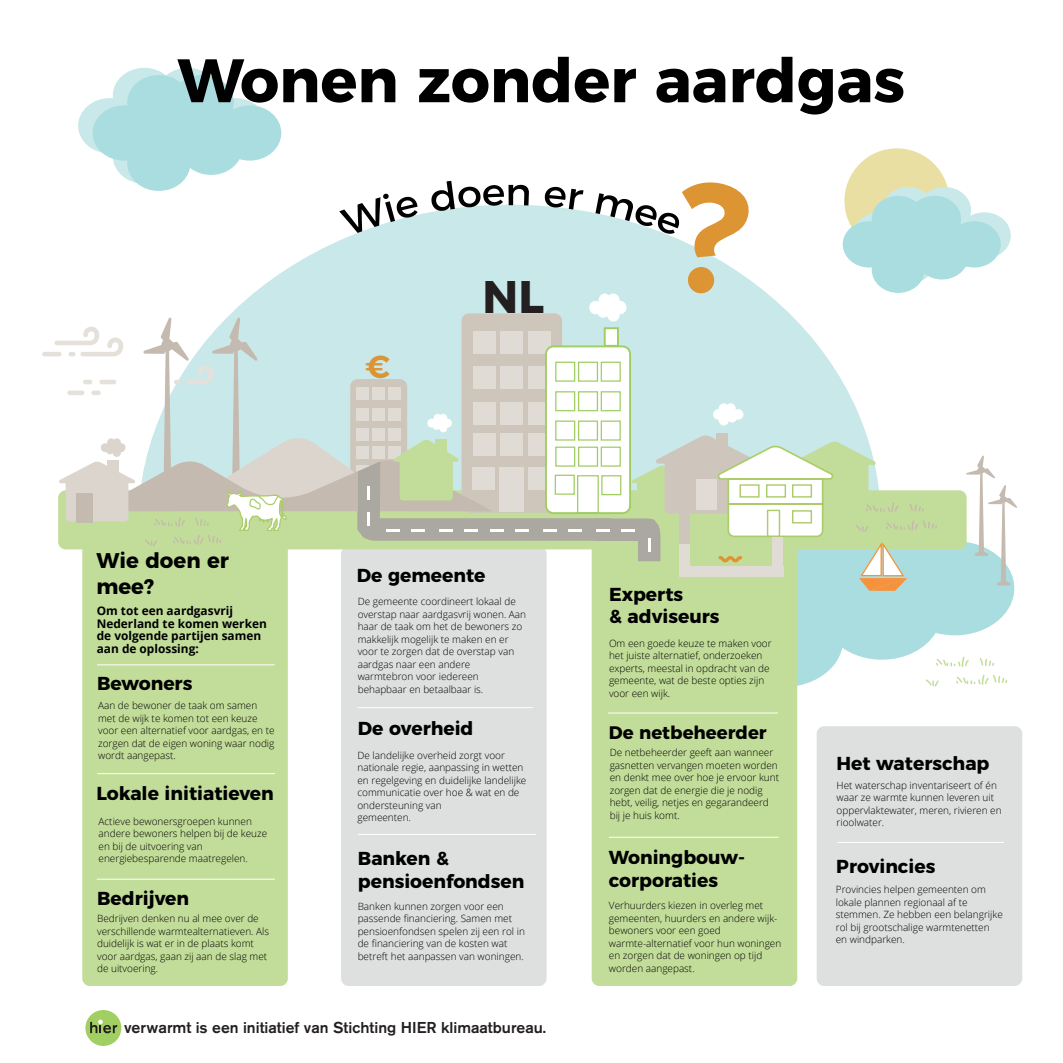
<style>
.page{position:relative;width:1063px;height:1063px;background:#fff}
.page>*{position:absolute;margin:0;border:0;box-sizing:border-box;transform-origin:0 0}
.t1{font:700 61.25px "Montserrat";color:#000001}
.t2{font:700 45.62px "Montserrat";color:#231f20}
.t3{font:600 31.88px "Montserrat";color:#dd9433}
.t4{font:700 21.25px/25.5px "Montserrat";color:#000001}
.t5{font:700 18.75px/22.5px "Montserrat";color:#000001}
.t6{font:700 18.12px "Montserrat";color:#000001}
.t7{font:500 15.62px "Akzidenz Grotesk BQ";color:#231f20}
.t8{font:700 11.88px/12.5px "Open Sans";color:#000001}
.t9{font:300 10px/12.5px "Open Sans";color:#000001}
.s1{font-size:15.88px}
</style>
<div class="page">
<div style="left:817px;top:726px;width:205px;height:260px;background:#dedfdf;border-radius:8px"></div>
<div style="left:341px;top:546px;width:206px;height:440px;background:#dedfdf;border-radius:8px"></div>
<div style="left:82px;top:535px;width:206px;height:451px;background:#c2dd99;border-radius:8px"></div>
<svg style="left:797px;top:591px;width:217px;height:96px;fill:#aadddf"></svg>
<hr style="left:42px;top:352px;width:20px;height:4px;background:#e5e1da;border-radius:2px">
<div style="left:592px;top:535px;width:205px;height:451px;background:#c2dd99;border-radius:8px"></div>
<div style="left:85px;top:1010px;width:36px;height:36px;background:#a2cf62;border-radius:50%"></div>
<svg style="left:90px;top:1020px;width:27px;height:13px"></svg>
<hr style="left:97px;top:773px;width:178px;height:1px;background:#fff">
<hr style="left:97px;top:879px;width:178px;height:1px;background:#fff">
<hr style="left:357px;top:707px;width:176px;height:1px;background:#fff">
<hr style="left:358px;top:834px;width:178px;height:1px;background:#fff">
<hr style="left:608px;top:713px;width:170px;height:1px;background:#fff">
<hr style="left:837px;top:842px;width:167px;height:1px;background:#fff">
<svg style="left:925px;top:679px;width:14px;height:8px"></svg>
<svg style="left:956px;top:674px;width:51px;height:11px"></svg>
<svg style="left:979px;top:658px;width:15px;height:8px"></svg>
<svg style="left:936px;top:657px;width:33px;height:10px"></svg>
<hr style="left:609px;top:837px;width:170px;height:1px;background:#fff">
<svg style="left:54px;top:68px;width:963px;height:523px"></svg>
<hr style="left:97px;top:665px;width:178px;height:1px;background:#fff">
<h1 class="t1" style="left:177px;top:30px;width:729px">Wonen zonder aardgas</h1>
<h3 class="t3" style="left:365px;top:341px;width:27px">€</h3>
<h2 class="t2" style="left:483px;top:260px;width:63px">NL</h2>
<h3 class="t4" style="left:96px;top:546px;width:134px">Wie doen er mee?</h3>
<p class="t8" style="left:97px;top:604px;width:172px">Om tot een aardgasvrij<br>Nederland te komen werken de volgende partijen samen aan de oplossing:</p>
<h3 class="t5" style="left:97px;top:670px;width:97px">Bewoners</h3>
<p class="t9" style="left:98px;top:699px;width:178px">Aan de bewoner de taak om samen met de wijk te komen tot een keuze voor een alternatief voor aardgas, en te zorgen dat de eigen woning waar nodig wordt aangepast.</p>
<h3 class="t5" style="left:96px;top:781px;width:179px">Lokale initiatieven</h3>
<p class="t9" style="left:99px;top:815px;width:170px">Actieve bewonersgroepen kunnen andere bewoners helpen bij de keuze en bij de uitvoering van energiebesparende maatregelen.</p>
<h3 class="t5" style="left:97px;top:885px;width:93px">Bedrijven</h3>
<p class="t9" style="left:97px;top:912px;width:174px">Bedrijven denken nu al mee over de verschillende warmtealternatieven. Als duidelijk is wat er in de plaats komt voor aardgas, gaan zij aan de slag met de uitvoering.</p>
<h3 class="t5" style="left:357px;top:563px;width:130px">De gemeente</h3>
<p class="t9" style="left:358px;top:595px;width:170px">De gemeente coordineert lokaal de overstap naar aardgasvrij wonen. Aan haar de taak om het de bewoners zo makkelijk mogelijk te maken en er voor te zorgen dat de overstap van aardgas naar een andere warmtebron voor iedereen behapbaar en betaalbaar is.</p>
<h3 class="t5" style="left:358px;top:715px;width:117px">De overheid</h3>
<p class="t9" style="left:357px;top:748px;width:170px">De landelijke overheid zorgt voor nationale regie, aanpassing in wetten en regelgeving en duidelijke landelijke communicatie over hoe &amp; wat en de ondersteuning van<br>gemeenten.</p>
<h3 class="t5" style="left:358px;top:846px;width:168px">Banken &amp; pensioenfondsen</h3>
<p class="t9" style="left:358px;top:899px;width:169px">Banken kunnen zorgen voor een passende financiering. Samen met pensioenfondsen spelen zij een rol in de financiering van de kosten wat betreft het aanpassen van woningen.</p>
<h3 class="t7" style="left:124px;top:1018px;width:423px"><span class="s1">verwarmt</span> is een initiatief van Stichting HIER klimaatbureau.</h3>
<h3 class="t5" style="left:609px;top:582px;width:112px">Experts<br>&amp; adviseurs</h3>
<p class="t9" style="left:609px;top:637px;width:164px">Om een goede keuze te maken voor het juiste alternatief, onderzoeken experts, meestal in opdracht van de gemeente, wat de beste opties zijn voor een wijk.</p>
<h3 class="t6" style="left:609px;top:718px;width:159px">De netbeheerder</h3>
<p class="t9" style="left:610px;top:746px;width:171px">De netbeheerder geeft aan wanneer gasnetten vervangen moeten worden en denkt mee over hoe je ervoor kunt zorgen dat de energie die je nodig hebt, veilig, netjes en gegarandeerd bij je huis komt.</p>
<h3 class="t5" style="left:609px;top:845px;width:138px">Woningbouw&shy;corporaties</h3>
<p class="t9" style="left:609px;top:899px;width:174px">Verhuurders kiezen in overleg met gemeenten, huurders en andere wijk&shy;bewoners voor een goed warmte-alternatief voor hun woningen en zorgen dat de woningen op tijd worden aangepast.</p>
<h3 class="t5" style="left:836px;top:750px;width:155px">Het waterschap</h3>
<p class="t9" style="left:837px;top:778px;width:167px">Het waterschap inventariseert of én waar ze warmte kunnen leveren uit oppervlaktewater, meren, rivieren en rioolwater.</p>
<h3 class="t5" style="left:836px;top:854px;width:101px">Provincies</h3>
<p class="t9" style="left:836px;top:883px;width:169px">Provincies helpen gemeenten om lokale plannen regionaal af te stemmen. Ze hebben een belangrijke rol bij grootschalige warmtenetten en windparken.</p>
</div>
